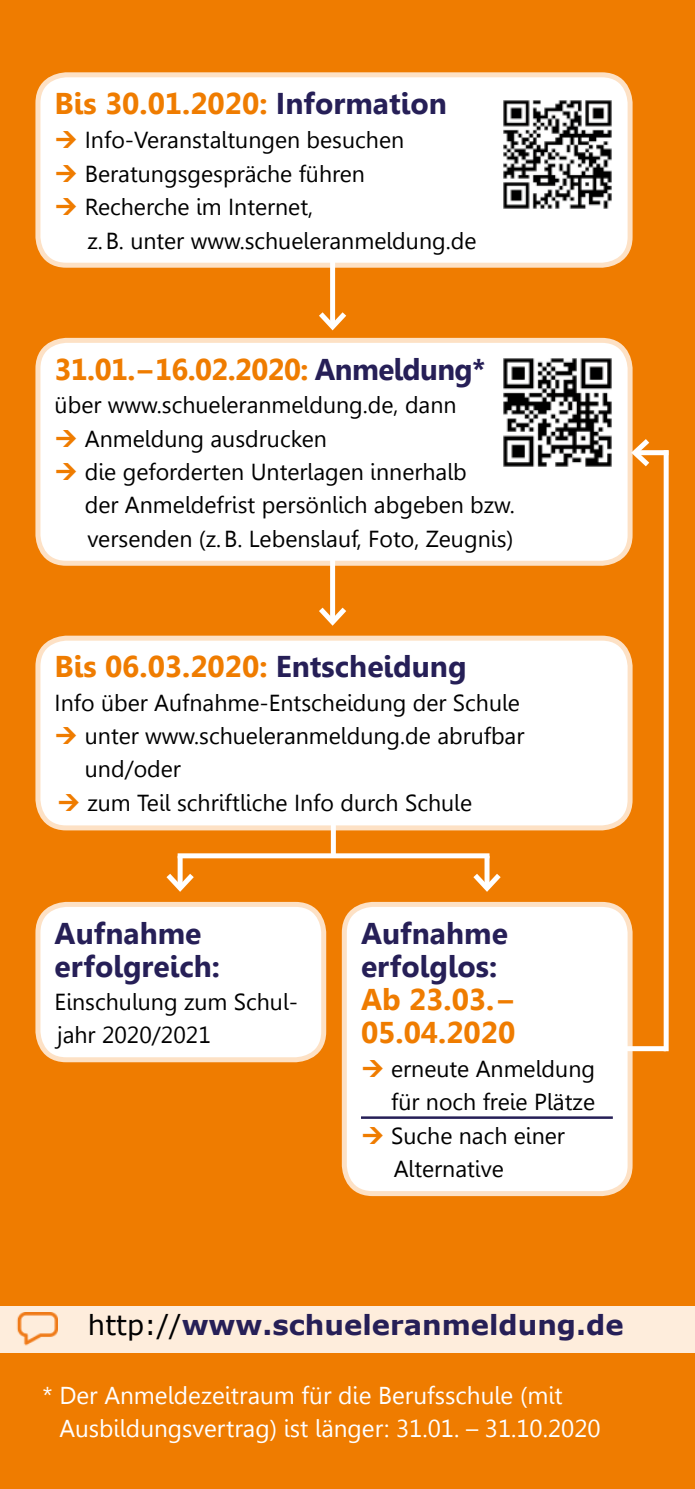
<style>
.page{position:relative;width:695px;height:1489px;background:#fff}
.page>*{position:absolute;margin:0;border:0;box-sizing:border-box;transform-origin:0 0}
.t1{font:700 30px/33px "Gisha";color:#ef7c00}
.t2{font:700 30px/33px "Gisha";color:#261f57}
.t3{font:700 30px "Gisha";letter-spacing:-.02em;color:#ef7c00}
.t4{font:700 27.5px "Verdana";color:#261f57}
.t5{font:24.5px/33.2px "Gisha";color:#fff}
.t6{font:23px/33.5px "Gisha";color:#000}
.s1{color:#261f57}
.s2{font-weight:400;color:#000}
</style>
<div class="page">
<div style="left:0;top:0;width:694px;height:1488px;background:#ef7c00"></div>
<div style="left:38px;top:75px;width:592px;height:190px;background:#fff;border-radius:28px"></div>
<div style="left:35px;top:72px;width:597px;height:196px;border:5px solid #fde1c5;border-radius:28px"></div>
<div style="left:38px;top:340px;width:592px;height:223px;background:#fff;border-radius:28px"></div>
<div style="left:35px;top:338px;width:597px;height:227px;border:5px solid #fde1c5;border-radius:28px"></div>
<div style="left:38px;top:638px;width:592px;height:189px;background:#fff;border-radius:28px"></div>
<div style="left:35px;top:635px;width:597px;height:195px;border:5px solid #fde1c5;border-radius:28px"></div>
<div style="left:38px;top:904px;width:285px;height:155px;background:#fff;border-radius:28px"></div>
<div style="left:35px;top:901px;width:291px;height:161px;border:5px solid #fde1c5;border-radius:28px"></div>
<div style="left:344px;top:904px;width:286px;height:289px;background:#fff;border-radius:28px"></div>
<hr style="left:361px;top:1116px;width:251px;height:2px;background:#261f57">
<div style="left:342px;top:901px;width:290px;height:294px;border:5px solid #fde1c5;border-radius:28px"></div>
<hr style="left:178px;top:855px;width:4px;height:33px;background:#fff">
<svg style="left:166px;top:868px;width:28px;height:24px"></svg>
<div style="left:178px;top:853px;width:311px;height:5px;background:#fff"></div>
<div style="left:0;top:1305px;width:694px;height:47px;background:#feeddc"></div>
<img style="left:16px;top:1312px;width:42px;height:34px">
<div style="left:484px;top:855px;width:5px;height:33px;background:#fff"></div>
<svg style="left:473px;top:868px;width:28px;height:24px"></svg>
<div style="left:634px;top:450px;width:34px;height:5px;background:#fff"></div>
<svg style="left:627px;top:434px;width:27px;height:37px"></svg>
<div style="left:663px;top:450px;width:5px;height:601px;background:#fff"></div>
<div style="left:624px;top:1046px;width:41px;height:5px;background:#fff"></div>
<img style="left:503px;top:100px;width:108px;height:108px">
<img style="left:503px;top:358px;width:108px;height:108px">
<div style="left:331px;top:819px;width:5px;height:36px;background:#fff"></div>
<div style="left:330px;top:559px;width:5px;height:63px;background:#fff"></div>
<svg style="left:319px;top:602px;width:28px;height:24px"></svg>
<div style="left:330px;top:259px;width:5px;height:68px;background:#fff"></div>
<svg style="left:319px;top:307px;width:28px;height:24px"></svg>
<h1 class="t1" style="left:55px;top:87px;width:393px">Bis 30.01.2020: <span class="s1">Information</span></h1>
<p class="t6" style="left:85px;top:123px;width:393px">Info-Veranstaltungen besuchen<br>Beratungsgespräche führen<br>Recherche im Internet,<br>z.B. unter www.schueleranmeldung.de</p>
<h1 class="t3" style="left:55px;top:352px;width:432px">31.01.–16.02.2020: <span class="s1">Anmeldung*</span></h1>
<p class="t6" style="left:85px;top:388px;width:431px;text-indent:-30px">über www.schueleranmeldung.de, dann Anmeldung ausdrucken<br>die geforderten Unterlagen innerhalb<br>der Anmeldefrist persönlich abgeben bzw. versenden (z.B. Lebenslauf, Foto, Zeugnis)</p>
<h1 class="t1" style="left:55px;top:650px;width:413px">Bis 06.03.2020: <span class="s1">Entscheidung</span></h1>
<p class="t6" style="left:85px;top:685px;width:441px;text-indent:-30px">Info über Aufnahme-Entscheidung der Schule unter www.schueleranmeldung.de abrufbar und/oder<br>zum Teil schriftliche Info durch Schule</p>
<h1 class="t2" style="left:55px;top:916px;width:167px">Aufnahme erfolgreich:</h1>
<p class="t6" style="left:55px;top:985px;width:245px">Einschulung zum Schul&shy;jahr 2020/2021</p>
<h1 class="t2" style="left:361px;top:916px;width:148px">Aufnahme erfolglos:</h1>
<h1 class="t1" style="left:361px;top:983px;width:156px">Ab 23.03. –<br>05.04.2020</h1>
<p class="t6" style="left:391px;top:1052px;width:205px">erneute Anmeldung für noch freie Plätze<br>Suche nach einer<br>Alternative</p>
<p class="t4" style="left:88px;top:1306px;width:537px"><span class="s2">http://</span>www.schueleranmeldung.de</p>
<p class="t5" style="left:59px;top:1378px;width:542px;text-indent:-17px">* Der Anmeldezeitraum für die Berufsschule (mit<br>Ausbildungsvertrag) ist länger: 31.01. – 31.10.2020</p>
</div>
